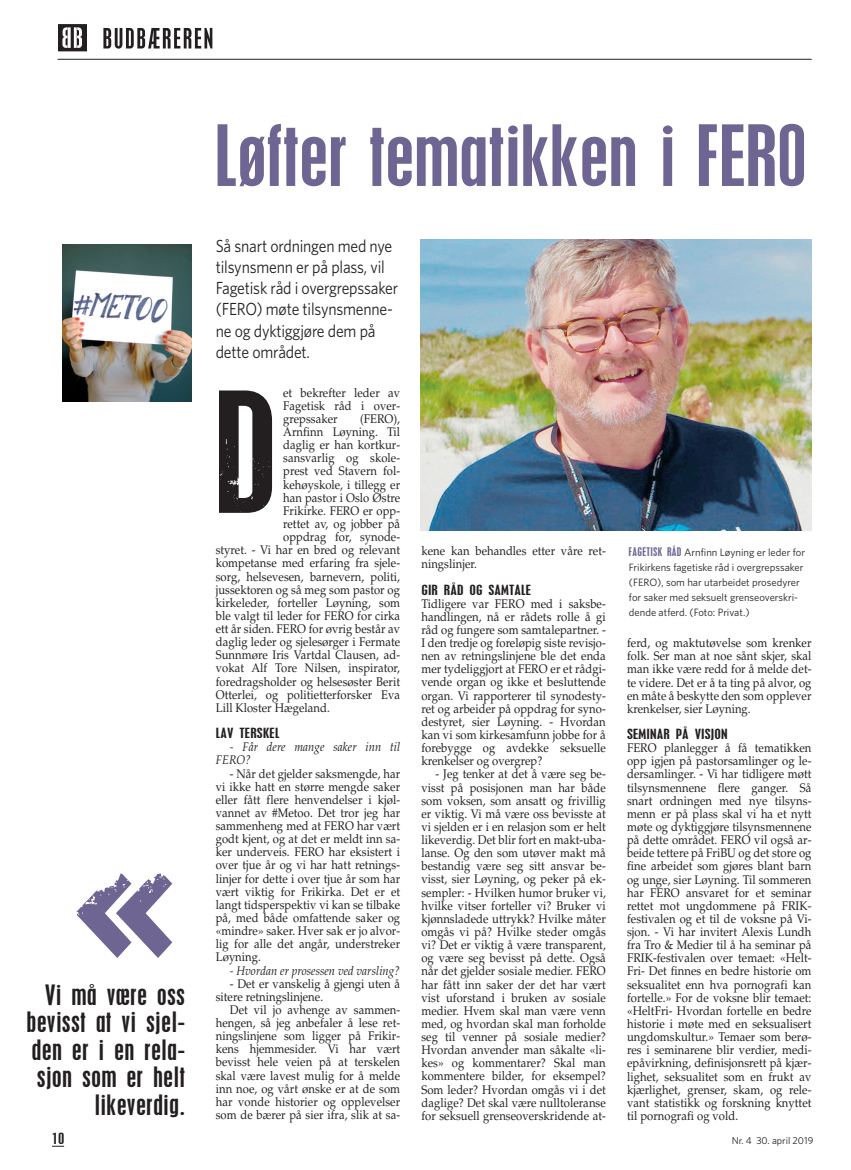
<style>
.page{position:relative;width:851px;height:1170px;background:#fff}
.page>*{position:absolute;margin:0;border:0;box-sizing:border-box;transform-origin:0 0}
.t1{font:900 195px "Kabel";color:#6f6593;scale:.95 1}
.t2{font:condensed 148.75px "Mt Placard";color:#231f20;scale:1.1 1}
.t3{font:condensed 75px "Mt Placard";color:#6f6593;scale:1.1 1}
.t4{font:condensed 25px/27.5px "Mt Placard";letter-spacing:.015em;color:#231f20;text-align:right;scale:1.1 1}
.t5{font:17.5px/21.2px "Whitney";letter-spacing:-.015em;color:#231f20;scale:.9 1}
.t6{font:condensed 13.75px "Mt Placard";color:#231f20;scale:1.25 1}
.t7{font:12.5px/13.1px "Palatino";letter-spacing:.005em;color:#231f20;text-align:justify;scale:.9 1}
.t8{font:italic 12.5px/13.1px "Palatino";letter-spacing:.005em;color:#231f20;scale:.9 1}
.t9{font:condensed 12.5px "Mt Placard";letter-spacing:.02em;color:#231f20;scale:1.3 1}
.t10{font:10.62px/15px "Whitney";color:#231f20}
.t11{font:10px "Whitney";color:#231f20}
.s1{font-family:"Mt Placard";font-stretch:condensed;color:#6f6593}
</style>
<div class="page">
<hr style="left:58px;top:59px;width:753px;height:1px;background:#231f20">
<img style="left:103px;top:27px;width:110px;height:22px">
<img style="left:58px;top:24px;width:28px;height:28px">
<svg style="left:52px;top:1145px;width:12px;height:1px"></svg>
<img style="left:63px;top:244px;width:128px;height:158px">
<img style="left:420px;top:239px;width:391px;height:292px">
<h1 class="t1" style="left:175px;top:1001px;width:110px;rotate:-180deg">»</h1>
<h3 class="t4" style="left:26px;top:982px;width:145px">Vi må være oss bevisst at vi sjel&shy;den er i en rela&shy;sjon som er helt likeverdig.</h3>
<h3 class="t3" style="left:214px;top:116px;width:539px">Løfter tematikken i FER0</h3>
<h3 class="t5" style="left:216px;top:236px;width:204px">Så snart ordningen med nye tilsynsmenn er på plass, vil<br>Fagetisk råd i overgrepssaker (FERO) møte tilsynsmenne&shy;ne og dyktiggjøre dem på dette området.</h3>
<p class="t7" style="left:283px;top:387px;width:131px">et bekrefter leder av Fagetisk råd i over&shy;grepssaker</p>
<h2 class="t2" style="left:213px;top:374px;width:59px">D</h2>
<p class="t7" style="left:360px;top:413px;width:46px">(FERO),</p>
<p class="t7" style="left:283px;top:426px;width:131px">Arnfinn Løyning. Til</p>
<p class="t7" style="left:283px;top:440px;width:131px">daglig er han kortkur-</p>
<p class="t7" style="left:283px;top:453px;width:131px">sansvarlig og skole-</p>
<p class="t7" style="left:283px;top:466px;width:131px">prest ved Stavern fol-</p>
<p class="t7" style="left:283px;top:479px;width:131px">kehøyskole, i tillegg er</p>
<p class="t7" style="left:283px;top:492px;width:131px">han pastor i Oslo Østre</p>
<p class="t7" style="left:283px;top:505px;width:131px">Frikirke. FERO er opp-</p>
<p class="t7" style="left:283px;top:518px;width:131px">rettet av, og jobber på</p>
<p class="t7" style="left:283px;top:531px;width:131px">oppdrag for, synode-</p>
<p class="t7" style="left:216px;top:545px;width:206px">styret. - Vi har en bred og relevant</p>
<p class="t7" style="left:216px;top:558px;width:206px">kompetanse med erfaring fra sjele-</p>
<p class="t7" style="left:216px;top:571px;width:206px">sorg, helsevesen, barnevern, politi,</p>
<p class="t7" style="left:216px;top:584px;width:206px">jussektoren og så meg som pastor og</p>
<p class="t7" style="left:216px;top:597px;width:206px">kirkeleder, forteller Løyning, som</p>
<p class="t7" style="left:216px;top:610px;width:206px">ble valgt til leder for FERO for cirka</p>
<p class="t7" style="left:216px;top:623px;width:206px">ett år siden. FERO for øvrig består av</p>
<p class="t7" style="left:216px;top:636px;width:206px">daglig leder og sjelesørger i Fermate</p>
<p class="t7" style="left:216px;top:650px;width:206px">Sunnmøre Iris Vartdal Clausen, ad-</p>
<p class="t7" style="left:216px;top:663px;width:206px">vokat Alf Tore Nilsen, inspirator,</p>
<p class="t7" style="left:216px;top:676px;width:206px">foredragsholder og helsesøster Berit</p>
<p class="t7" style="left:216px;top:689px;width:206px">Otterlei, og politietterforsker Eva</p>
<p class="t7" style="left:216px;top:702px;width:128px">Lill Kloster Hægeland.</p>
<p class="t9" style="left:216px;top:726px;width:50px">LAV TERSKEL</p>
<p class="t8" style="left:216px;top:741px;width:206px;text-indent:14px">- Får dere mange saker inn til<br>FERO?</p>
<p class="t7" style="left:216px;top:768px;width:206px;text-indent:14px">- Når det gjelder saksmengde, har vi ikke hatt en større mengde saker eller fått flere henvendelser i kjøl&shy;vannet av #Metoo. Det tror jeg har sammenheng med at FERO har vært godt kjent, og at det er meldt inn sa&shy;ker underveis. FERO har eksistert i over tjue år og vi har hatt retnings&shy;linjer for dette i over tjue år som har vært viktig for Frikirka. Det er et langt tidsperspektiv vi kan se tilbake på, med både omfattende saker og «mindre» saker. Hver sak er jo alvor&shy;lig for alle det angår, understreker Løyning.</p>
<p class="t8" style="left:230px;top:965px;width:190px">- Hvordan er prosessen ved varsling?</p>
<p class="t7" style="left:216px;top:978px;width:206px;text-indent:14px">- Det er vanskelig å gjengi uten å sitere retningslinjene.</p>
<p class="t7" style="left:216px;top:1004px;width:206px;text-indent:14px">Det vil jo avhenge av sammen&shy;hengen, så jeg anbefaler å lese ret&shy;ningslinjene som ligger på Frikir&shy;kens hjemmesider. Vi har vært bevisst hele veien på at terskelen skal være lavest mulig for å melde inn noe, og vårt ønske er at de som har vonde historier og opplevelser som de bærer på sier ifra, slik at sa-</p>
<p class="t7" style="left:421px;top:545px;width:206px">kene kan behandles etter våre ret&shy;ningslinjer.</p>
<p class="t9" style="left:421px;top:583px;width:86px">GIR RÅD OG SAMTALE</p>
<p class="t7" style="left:421px;top:598px;width:206px">Tidligere var FERO med i saksbe&shy;handlingen, nå er rådets rolle å gi råd og fungere som samtalepartner. - I den tredje og foreløpig siste revisjo&shy;nen av retningslinjene ble det enda mer tydeliggjort at FERO er et rådgi&shy;vende organ og ikke et besluttende organ. Vi rapporterer til synodesty&shy;ret og arbeider på oppdrag for syno&shy;destyret, sier Løyning. - Hvordan kan vi som kirkesamfunn jobbe for å forebygge og avdekke seksuelle krenkelser og overgrep?</p>
<p class="t7" style="left:421px;top:769px;width:206px;text-indent:14px">- Jeg tenker at det å være seg be&shy;visst på posisjonen man har både som voksen, som ansatt og frivillig er viktig. Vi må være oss bevisste at vi sjelden er i en relasjon som er helt likeverdig. Det blir fort en makt-uba&shy;lanse. Og den som utøver makt må bestandig være seg sitt ansvar be&shy;visst, sier Løyning, og peker på ek&shy;sempler: - Hvilken humor bruker vi, hvilke vitser forteller vi? Bruker vi kjønnsladede uttrykk? Hvilke måter omgås vi på? Hvilke steder omgås vi? Det er viktig å være transparent, og være seg bevisst på dette. Også når det gjelder sosiale medier. FERO har fått inn saker der det har vært vist uforstand i bruken av sosiale medier. Hvem skal man være venn med, og hvordan skal man forholde seg til venner på sosiale medier?<br>Hvordan anvender man såkalte «li&shy;kes» og kommentarer? Skal man kommentere bilder, for eksempel?<br>Som leder? Hvordan omgås vi i det daglige? Det skal være nulltoleranse for seksuell grenseoverskridende at-</p>
<p class="t10" style="left:629px;top:545px;width:177px"><span class="s1">FAGETISK RÅD</span> Arnfinn Løyning er leder for Frikirkens fagetiske råd i overgrepssaker (FERO), som har utarbeidet prosedyrer for saker med seksuelt grenseoverskri&shy;dende atferd. (Foto: Privat.)</p>
<p class="t7" style="left:627px;top:637px;width:206px">ferd, og maktutøvelse som krenker folk. Ser man at noe sånt skjer, skal man ikke være redd for å melde det&shy;te videre. Det er å ta ting på alvor, og en måte å beskytte den som opplever krenkelser, sier Løyning.</p>
<p class="t9" style="left:627px;top:727px;width:79px">SEMINAR PÅ VISJON</p>
<p class="t7" style="left:627px;top:742px;width:206px">FERO planlegger å få tematikken opp igjen på pastorsamlinger og le&shy;dersamlinger. - Vi har tidligere møtt tilsynsmennene flere ganger. Så snart ordningen med nye tilsyns&shy;menn er på plass skal vi ha et nytt møte og dyktiggjøre tilsynsmennene på dette området. FERO vil også ar&shy;beide tettere på FriBU og det store og fine arbeidet som gjøres blant barn og unge, sier Løyning. Til sommeren har FERO ansvaret for et seminar rettet mot ungdommene på FRIK&shy;festivalen og et til de voksne på Vi&shy;sjon. - Vi har invitert Alexis Lundh fra Tro &amp; Medier til å ha seminar på FRIK-festivalen over temaet: «Helt-Fri- Det finnes en bedre historie om seksualitet enn hva pornografi kan fortelle.» For de voksne blir temaet: «HeltFri- Hvordan fortelle en bedre historie i møte med en seksualisert ungdomskultur.» Temaer som berø&shy;res i seminarene blir verdier, medi&shy;epåvirkning, definisjonsrett på kjær&shy;lighet, seksualitet som en frukt av kjærlighet, grenser, skam, og rele&shy;vant statistikk og forskning knyttet til pornografi og vold.</p>
<p class="t6" style="left:52px;top:1131px;width:11px">10</p>
<p class="t11" style="left:731px;top:1136px;width:83px">Nr. 4 30. april 2019</p>
</div>
